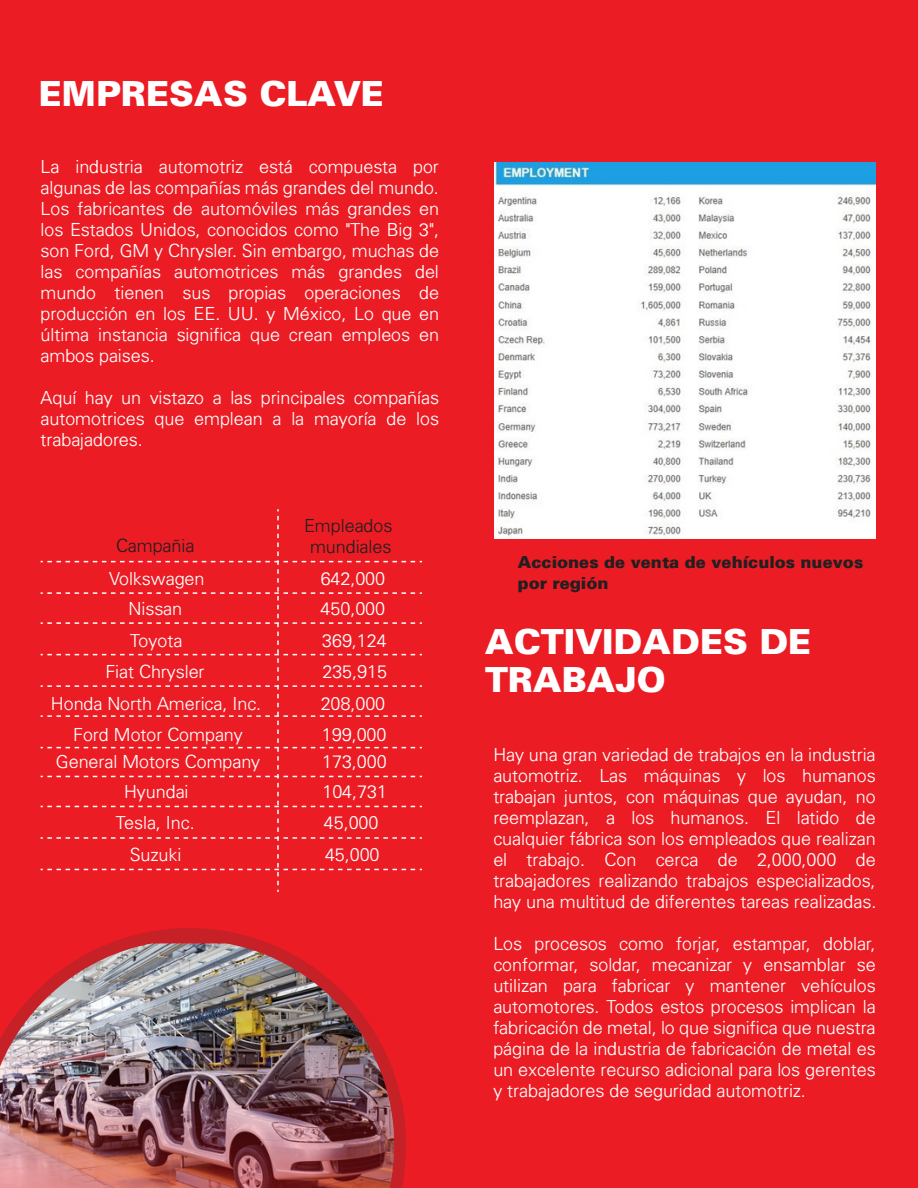
<style>
.page{position:relative;width:918px;height:1188px;background:#ec1c24}
.page>*{position:absolute;margin:0;border:0;box-sizing:border-box;transform-origin:0 0}
.t1{font:900 34.5px/37.5px "Univers";color:#fff}
.t2{font:300 18px/21px "Univers";color:#fff;text-align:justify}
.t3{font:300 18px/21px "Univers";color:#231f20;text-align:center}
.t4{font:900 16.5px/21px "Univers";color:#231f20}
</style>
<div class="page">
<svg style="left:41px;top:509px;width:381px;height:383px"></svg>
<svg style="left:111px;top:928px;width:295px;height:260px"></svg>
<img style="left:4px;top:943px;width:390px;height:89px">
<img style="left:0;top:1032px;width:394px;height:156px">
<img style="left:494px;top:162px;width:382px;height:376px">
<h1 class="t1" style="left:39px;top:74px;width:347px">EMPRESAS CLAVE</h1>
<p class="t2" style="left:41px;top:156px;width:400px">La industria automotriz está compuesta por algunas de las compañías más grandes del mundo.<br>Los fabricantes de automóviles más grandes en los Estados Unidos, conocidos como "The Big 3", son Ford, GM y Chrysler. Sin embargo, muchas de las compañías automotrices más grandes del mundo tienen sus propias operaciones de producción en los EE. UU. y México, Lo que en última instancia significa que crean empleos en ambos paises.</p>
<p class="t2" style="left:41px;top:387px;width:400px">Aquí hay un vistazo a las principales compañías automotrices que emplean a la mayoría de los trabajadores.</p>
<p class="t3" style="left:116px;top:535px;width:80px">Campañia</p>
<p class="t2" style="left:51px;top:563px;width:212px;line-height:31.2px;text-align:center">Volkswagen<br>Nissan<br>Toyota<br>Fiat Chrysler<br>Honda North America, Inc.<br>Ford Motor Company</p>
<p class="t2" style="left:56px;top:746px;width:206px;line-height:31px;text-align:center">General Motors Company<br>Hyundai<br>Tesla, Inc.<br>Suzuki</p>
<p class="t3" style="left:304px;top:514px;width:90px">Empleados mundiales</p>
<p class="t2" style="left:321px;top:563px;width:68px;line-height:31.2px">642,000<br>450,000<br>369,124<br>235,915<br>208,000<br>199,000</p>
<p class="t2" style="left:322px;top:746px;width:66px;line-height:31px;text-align:left">173,000<br>104,731<br>45,000<br>45,000</p>
<p class="t4" style="left:518px;top:551px;width:347px">Acciones de venta de vehículos nuevos por región</p>
<h1 class="t1" style="left:485px;top:622px;width:328px">ACTIVIDADES DE<br>TRABAJO</h1>
<p class="t2" style="left:493px;top:743px;width:384px">Hay una gran variedad de trabajos en la industria automotriz. Las máquinas y los humanos trabajan juntos, con máquinas que ayudan, no reemplazan, a los humanos. El latido de cualquier fábrica son los empleados que realizan el trabajo. Con cerca de 2,000,000 de trabajadores realizando trabajos especializados, hay una multitud de diferentes tareas realizadas.</p>
<p class="t2" style="left:493px;top:932px;width:384px">Los procesos como forjar, estampar, doblar, conformar, soldar, mecanizar y ensamblar se utilizan para fabricar y mantener vehículos automotores. Todos estos procesos implican la fabricación de metal, lo que significa que nuestra página de la industria de fabricación de metal es un excelente recurso adicional para los gerentes y trabajadores de seguridad automotriz.</p>
</div>
